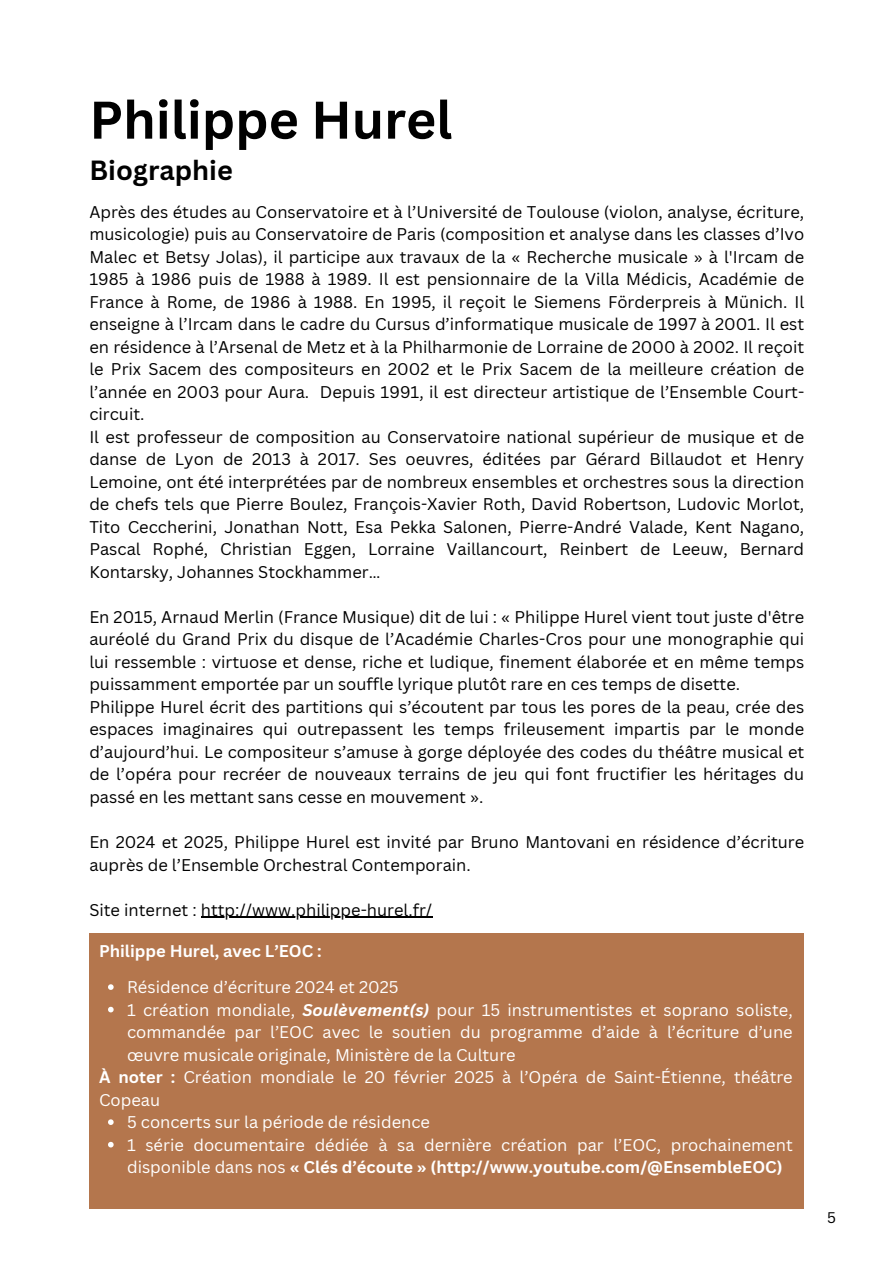
<style>
.page{position:relative;width:894px;height:1264px;background:#fff}
.page>*{position:absolute;margin:0;border:0;box-sizing:border-box;transform-origin:0 0}
.t1{font:700 51.75px "Canva Sans";color:#000}
.t2{font:700 27px "Canva Sans";color:#000}
.t3{font:16.5px/22.5px "Canva Sans";color:#000;text-align:justify}
.t4{font:16.5px/22.5px "Canva Sans";color:#fff}
.t5{font:700 16.5px "Canva Sans";color:#fff}
.t6{font:15px "Canva Sans";color:#000}
.s1{font-weight:700;font-style:italic}
.s2{font-weight:700}
</style>
<div class="page">
<hr style="left:201px;top:916px;width:231px;height:1px;background:#000">
<div style="left:89px;top:933px;width:714px;height:275px;background:#b4764d"></div>
<svg style="left:108px;top:984px;width:6px;height:5px"></svg>
<svg style="left:108px;top:1006px;width:6px;height:6px"></svg>
<svg style="left:108px;top:1119px;width:6px;height:5px"></svg>
<svg style="left:108px;top:1141px;width:6px;height:6px"></svg>
<p class="t1" style="left:89px;top:83px;width:364px">Philippe Hurel</p>
<h3 class="t2" style="left:89px;top:151px;width:145px">Biographie</h3>
<h1 class="t3" style="left:89px;top:200px;width:716px">Après des études au Conservatoire et à l’Université de Toulouse (violon, analyse, écriture, musicologie) puis au Conservatoire de Paris (composition et analyse dans les classes d’Ivo Malec et Betsy Jolas), il participe aux travaux de la « Recherche musicale » à l'Ircam de 1985 à 1986 puis de 1988 à 1989. Il est pensionnaire de la Villa Médicis, Académie de France à Rome, de 1986 à 1988. En 1995, il reçoit le Siemens Förderpreis à Mü nich. Il enseigne à l’Ircam dans le cadre du Cursus d’informatique musicale de 1997 à 2001. Il est en résidence à l’Arsenal de Metz et à la Philharmonie de Lorraine de 2000 à 2002. Il reçoit le Prix Sacem des compositeurs en 2002 et le Prix Sacem de la meilleure création de l’année en 2003 pour Aura. Depuis 1991, il est directeur artistique de l’Ensemble Court&shy;circuit.</h1>
<h2 class="t3" style="left:89px;top:425px;width:716px">Il est professeur de composition au Conservatoire national supérieur de musique et de danse de Lyon de 2013 à 2017. Ses oeuvres, éditées par Gérard Billaudot et Henry Lemoine, ont été interprétées par de nombreux ensembles et orchestres sous la direction de chefs tels que Pierre Boulez, François-Xavier Roth, David Robertson, Ludovic Morlot, Tito Ceccherini, Jonathan Nott, Esa Pekka Salonen, Pierre-André Valade, Kent Nagano, Pascal Rophé, Christian Eggen, Lorraine Vaillancourt, Reinbert de Leeuw, Bernard Kontarsky, Johannes Stockhammer…</h2>
<p class="t3" style="left:89px;top:605px;width:716px">En 2015, Arnaud Merlin (France Musique) dit de lui : « Philippe Hurel vient tout juste d'être auréolé du Grand Prix du disque de l’Académie Charles-Cros pour une monographie qui lui ressemble : virtuose et dense, riche et ludique, finement élaborée et en même temps puissamment emportée par un souffle lyrique plutôt rare en ces temps de disette.</p>
<p class="t3" style="left:89px;top:695px;width:716px">Philippe Hurel écrit des partitions qui s’écoutent par tous les pores de la peau, crée des espaces imaginaires qui outrepassent les temps frileusement impartis par le monde d’aujourd’hui. Le compositeur s’amuse à gorge déployée des codes du théâtre musical et de l’opéra pour recréer de nouveaux terrains de jeu qui font fructifier les héritages du passé en les mettant sans cesse en mouvement ».</p>
<p class="t3" style="left:89px;top:830px;width:716px">En 2024 et 2025, Philippe Hurel est invité par Bruno Mantovani en résidence d’écriture auprès de l’Ensemble Orchestral Contemporain.</p>
<p class="t3" style="left:89px;top:897px;width:344px">Site internet : http://www.philippe-hurel.fr/</p>
<p class="t5" style="left:99px;top:939px;width:224px">Philippe Hurel, avec L’EOC :</p>
<p class="t4" style="left:127px;top:975px;width:273px">Résidence d’écriture 2024 et 2025</p>
<p class="t4" style="left:127px;top:998px;width:667px;text-align:justify">1 création mondiale, <span class="s1">Soulèvement(s)</span> pour 15 instrumentistes et soprano soliste, commandée par l’EOC avec le soutien du programme d’aide à l’écriture d’une œuvre musicale originale, Ministère de la Culture</p>
<p class="t4" style="left:99px;top:1065px;width:695px"><span class="s2">À noter :</span> Création mondiale le 20 février 2025 à l’Opéra de Saint-Étienne, théâtre<br>Copeau</p>
<p class="t4" style="left:127px;top:1110px;width:667px">5 concerts sur la période de résidence<br>1 série documentaire dédiée à sa dernière création par l’EOC, prochainement disponible dans nos <span class="s2">« Clés d’écoute » (http://www.youtube.com/@EnsembleEOC)</span></p>
<p class="t6" style="left:826px;top:1206px;width:10px">5</p>
</div>
